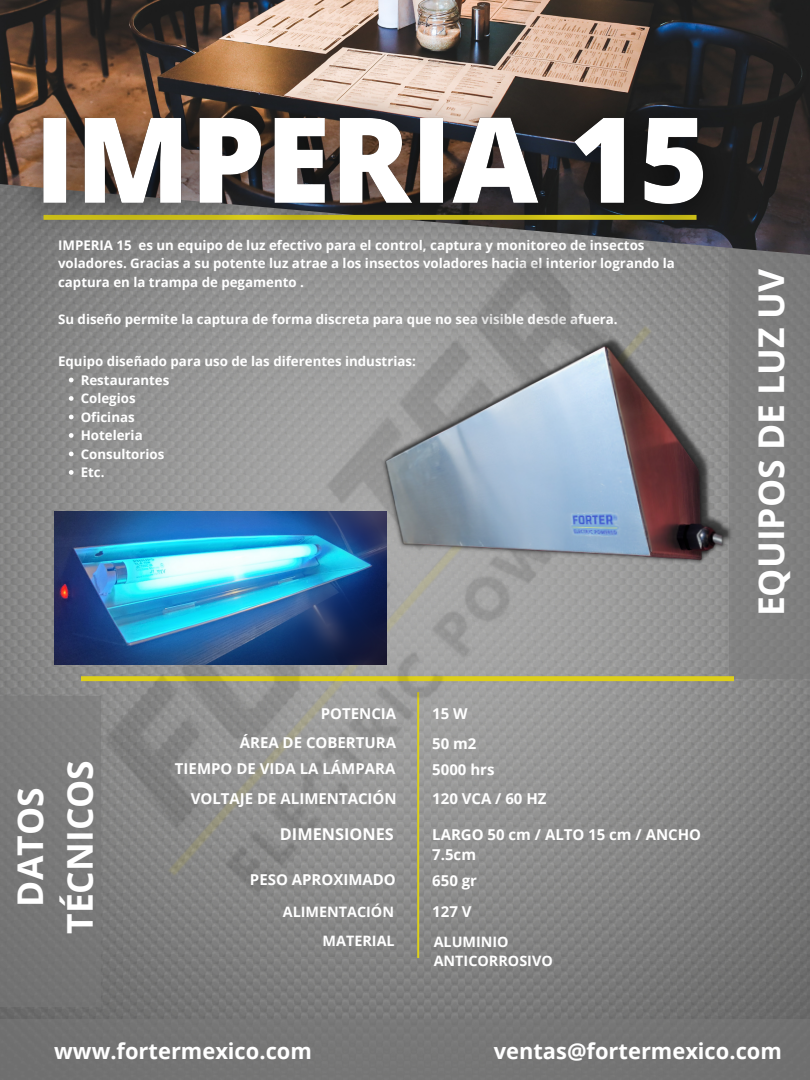
<style>
.page{position:relative;width:810px;height:1080px;background:#fff}
.page>*{position:absolute;margin:0;border:0;box-sizing:border-box;transform-origin:0 0}
.t1{font:700 35.5px/49.6px "Open Sans";color:#fff;text-align:center}
.t2{font:700 21.88px "Open Sans";color:#fff}
.t3{font:700 16.31px "Open Sans";color:#fff}
.t4{font:700 15px/28.9px "Open Sans";color:#fff}
.t5{font:700 14.38px/19.7px "Open Sans";color:#fff}
.t6{font:700 13.31px/18.5px "Open Sans";color:#fff}
</style>
<div class="page">
<img style="left:0;top:293px;width:810px;height:726px">
<div style="left:729px;top:132px;width:81px;height:546px;background:#797979"></div>
<img style="left:0;top:0;width:810px;height:255px">
<div style="left:0;top:696px;width:101px;height:311px;background:#797979"></div>
<img style="left:16px;top:293px;width:754px;height:692px">
<img style="left:377px;top:331px;width:359px;height:239px">
<img style="left:55px;top:512px;width:332px;height:153px">
<div style="left:0;top:1019px;width:810px;height:61px;background:#797979"></div>
<img style="left:0;top:30px;width:790px;height:263px">
<p class="t6" style="left:58px;top:236px;width:618px">IMPERIA 15 es un equipo de luz efectivo para el control, captura y monitoreo de insectos voladores. Gracias a su potente luz atrae a los insectos voladores hacia el interior logrando la captura en la trampa de pegamento .</p>
<p class="t6" style="left:58px;top:309px;width:561px">Su diseño permite la captura de forma discreta para que no sea visible desde afuera.</p>
<p class="t6" style="left:58px;top:352px;width:359px">Equipo diseñado para uso de las diferentes industrias:</p>
<p class="t6" style="left:81px;top:370px;width:90px">Restaurantes<br>Colegios<br>Oficinas<br>Hoteleria<br>Consultorios<br>Etc.</p>
<h1 class="t1" style="left:5px;top:934px;width:175px;rotate:-90deg">DATOS<br>TÉCNICOS</h1>
<p class="t4" style="left:240px;top:699px;width:158px;text-align:right">POTENCIA<br>ÁREA DE COBERTURA</p>
<p class="t4" style="left:175px;top:753px;width:223px;line-height:30.3px;text-align:right">TIEMPO DE VIDA LA LÁMPARA<br>VOLTAJE DE ALIMENTACIÓN</p>
<p class="t3" style="left:280px;top:823px;width:115px">DIMENSIONES</p>
<p class="t4" style="left:250px;top:865px;width:147px">PESO APROXIMADO</p>
<p class="t5" style="left:283px;top:901px;width:113px">ALIMENTACIÓN</p>
<p class="t5" style="left:323px;top:931px;width:74px">MATERIAL</p>
<p class="t4" style="left:432px;top:699px;width:46px;line-height:29.3px">15 W<br>50 m2</p>
<p class="t4" style="left:432px;top:755px;width:116px">5000 hrs<br>120 VCA / 60 HZ</p>
<p class="t4" style="left:432px;top:823px;width:270px;line-height:20.6px">LARGO 50 cm / ALTO 15 cm / ANCHO<br>7.5cm</p>
<p class="t4" style="left:432px;top:864px;width:46px;line-height:31.2px">650 gr<br>127 V</p>
<p class="t5" style="left:434px;top:931px;width:121px">ALUMINIO<br>ANTICORROSIVO</p>
<h1 class="t1" style="left:746px;top:616px;width:349px;rotate:-90deg">EQUIPOS DE LUZ UV</h1>
<h2 class="t2" style="left:54px;top:1035px;width:259px">www.fortermexico.com</h2>
<h2 class="t2" style="left:494px;top:1035px;width:290px">ventas@fortermexico.com</h2>
</div>
